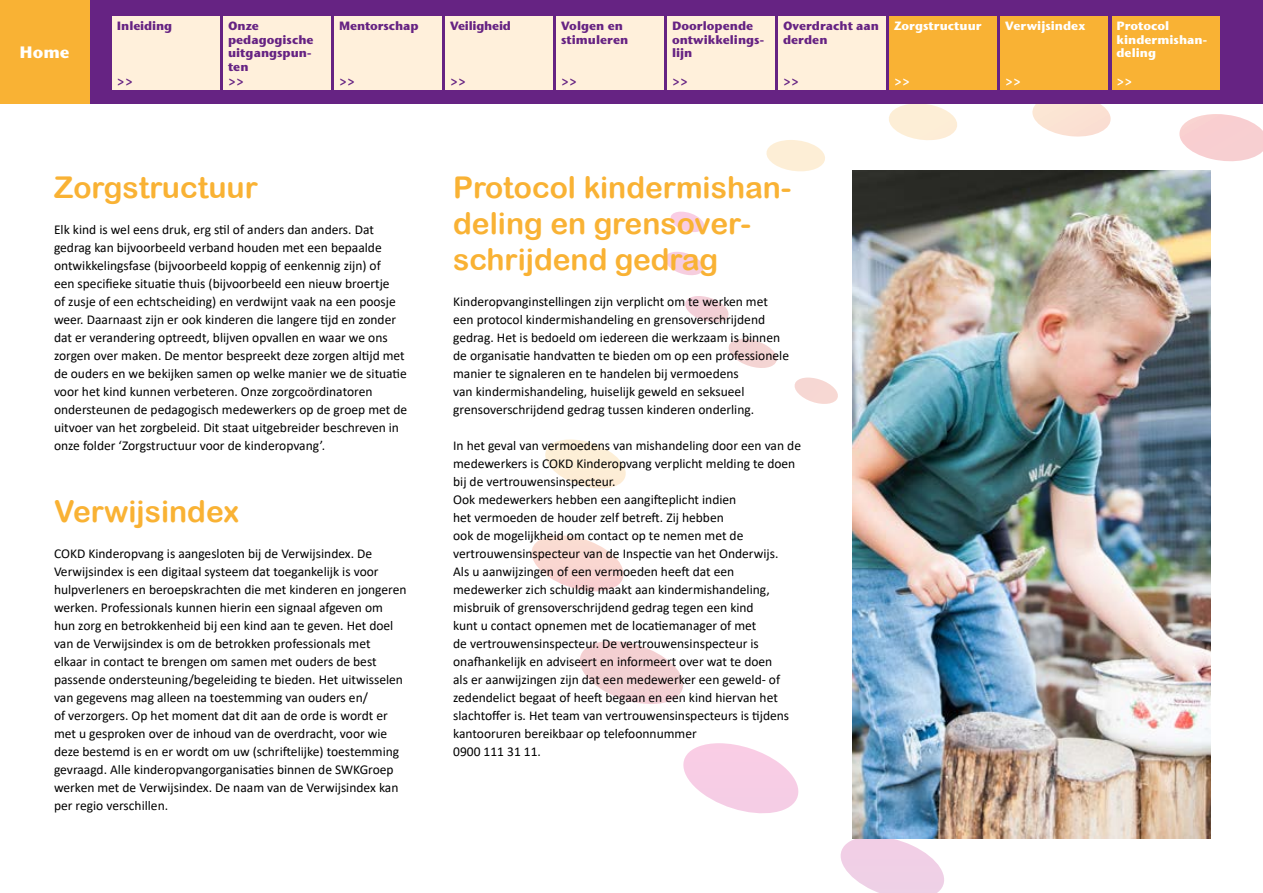
<style>
.page{position:relative;width:1263px;height:893px;background:#fff}
.page>*{position:absolute;margin:0;border:0;box-sizing:border-box;transform-origin:0 0}
.t1{font:30px/36px "Arial Rounded MT Bold";color:#f9b234}
.t2{font:700 16.5px "Stone Sans ITC Std";color:#fff}
.t3{font:13.5px/18px "Calibri";color:#000}
.t4{font:700 12px/13.6px "Stone Sans ITC Std";color:#662383}
.t5{font:700 12px/13.6px "Stone Sans ITC Std";color:#fff}
.t6{font:700 12px "Stone Sans ITC Std";letter-spacing:-.02em;color:#662383}
</style>
<div class="page">
<svg style="left:665px;top:212px;width:98px;height:156px"></svg>
<svg style="left:763px;top:104px;width:500px;height:330px"></svg>
<svg style="left:531px;top:439px;width:680px;height:454px"></svg>
<div style="left:0;top:0;width:1263px;height:104px;background:#662383"></div>
<div style="left:0;top:0;width:89px;height:104px;background:#f9b234"></div>
<img style="left:852px;top:170px;width:358px;height:669px">
<div style="left:113px;top:16px;width:107px;height:74px;background:#fff0db"></div>
<div style="left:224px;top:16px;width:107px;height:74px;background:#fff0db"></div>
<div style="left:557px;top:16px;width:107px;height:74px;background:#fff0db"></div>
<div style="left:446px;top:16px;width:107px;height:74px;background:#fff0db"></div>
<div style="left:335px;top:16px;width:107px;height:74px;background:#fff0db"></div>
<div style="left:668px;top:16px;width:107px;height:74px;background:#fff0db"></div>
<div style="left:779px;top:16px;width:107px;height:74px;background:#fff0db"></div>
<div style="left:890px;top:16px;width:107px;height:74px;background:#f9b234"></div>
<div style="left:1001px;top:16px;width:107px;height:74px;background:#f9b234"></div>
<div style="left:1112px;top:16px;width:107px;height:74px;background:#f9b234"></div>
<p class="t2" style="left:20px;top:41px;width:52px">Home</p>
<p class="t4" style="left:117px;top:19px;width:57px">Inleiding</p>
<p class="t4" style="left:117px;top:73px;width:18px">&gt;&gt;</p>
<p class="t6" style="left:450px;top:18px;width:62px">Veiligheid</p>
<p class="t4" style="left:228px;top:19px;width:87px">Onze pedagogische uitgangspun&shy;ten<br>&gt;&gt;</p>
<p class="t4" style="left:561px;top:19px;width:69px">Volgen en stimuleren</p>
<p class="t4" style="left:339px;top:19px;width:81px">Mentorschap</p>
<p class="t4" style="left:339px;top:73px;width:18px">&gt;&gt;</p>
<p class="t4" style="left:450px;top:73px;width:18px">&gt;&gt;</p>
<p class="t4" style="left:561px;top:73px;width:18px">&gt;&gt;</p>
<p class="t4" style="left:672px;top:19px;width:93px">Doorlopende ontwikkelings&shy;lijn</p>
<p class="t4" style="left:672px;top:73px;width:18px">&gt;&gt;</p>
<p class="t4" style="left:783px;top:19px;width:98px">Overdracht aan derden</p>
<p class="t4" style="left:783px;top:73px;width:18px">&gt;&gt;</p>
<p class="t5" style="left:894px;top:19px;width:89px">Zorgstructuur</p>
<p class="t5" style="left:894px;top:73px;width:18px">&gt;&gt;</p>
<p class="t5" style="left:1005px;top:19px;width:82px">Verwijsindex</p>
<p class="t5" style="left:1005px;top:73px;width:18px">&gt;&gt;</p>
<p class="t5" style="left:1116px;top:19px;width:92px">Protocol kindermishan&shy;deling</p>
<p class="t5" style="left:1116px;top:73px;width:18px">&gt;&gt;</p>
<h1 class="t1" style="left:54px;top:169px;width:205px">Zorgstructuur</h1>
<p class="t3" style="left:54px;top:220px;width:355px">Elk kind is wel eens druk, erg stil of anders dan anders. Dat gedrag kan bijvoorbeeld verband houden met een bepaalde ontwikkelingsfase (bijvoorbeeld koppig of eenkennig zijn) of<br>een specifieke situatie thuis (bijvoorbeeld een nieuw broertje<br>of zusje of een echtscheiding) en verdwijnt vaak na een poosje weer. Daarnaast zijn er ook kinderen die langere tijd en zonder dat er verandering optreedt, blijven opvallen en waar we ons zorgen over maken. De mentor bespreekt deze zorgen altijd met de ouders en we bekijken samen op welke manier we de situatie voor het kind kunnen verbeteren. Onze zorgcoördinatoren ondersteunen de pedagogisch medewerkers op de groep met de uitvoer van het zorgbeleid. Dit staat uitgebreider beschreven in onze folder ‘Zorgstructuur voor de kinderopvang’.</p>
<h1 class="t1" style="left:54px;top:493px;width:187px">Verwijsindex</h1>
<p class="t3" style="left:54px;top:544px;width:354px">COKD Kinderopvang is aangesloten bij de Verwijsindex. De Verwijsindex is een digitaal systeem dat toegankelijk is voor hulpverleners en beroepskrachten die met kinderen en jongeren werken. Professionals kunnen hierin een signaal afgeven om hun zorg en betrokkenheid bij een kind aan te geven. Het doel van de Verwijsindex is om de betrokken professionals met elkaar in contact te brengen om samen met ouders de best passende ondersteuning/begeleiding te bieden. Het uitwisselen van gegevens mag alleen na toestemming van ouders en/<br>of verzorgers. Op het moment dat dit aan de orde is wordt er met u gesproken over de inhoud van de overdracht, voor wie deze bestemd is en er wordt om uw (schriftelijke) toestemming gevraagd. Alle kinderopvangorganisaties binnen de SWKGroep werken met de Verwijsindex. De naam van de Verwijsindex kan per regio verschillen.</p>
<h1 class="t1" style="left:453px;top:169px;width:339px">Protocol kindermishan&shy;deling en grensover&shy;schrijdend gedrag</h1>
<p class="t3" style="left:453px;top:292px;width:337px">Kinderopvanginstellingen zijn verplicht om te werken met een protocol kindermishandeling en grensoverschrijdend gedrag. Het is bedoeld om iedereen die werkzaam is binnen de organisatie handvatten te bieden om op een professionele manier te signaleren en te handelen bij vermoedens<br>van kindermishandeling, huiselijk geweld en seksueel grensoverschrijdend gedrag tussen kinderen onderling.</p>
<p class="t3" style="left:453px;top:436px;width:349px">In het geval van vermoedens van mishandeling door een van de medewerkers is COKD Kinderopvang verplicht melding te doen bij de vertrouwensinspecteur.<br>Ook medewerkers hebben een aangifteplicht indien<br>het vermoeden de houder zelf betreft. Zij hebben<br>ook de mogelijkheid om contact op te nemen met de vertrouwensinspecteur van de Inspectie van het Onderwijs.<br>Als u aanwijzingen of een vermoeden heeft dat een medewerker zich schuldig maakt aan kindermishandeling, misbruik of grensoverschrijdend gedrag tegen een kind<br>kunt u contact opnemen met de locatiemanager of met<br>de vertrouwensinspecteur. De vertrouwensinspecteur is onafhankelijk en adviseert en informeert over wat te doen<br>als er aanwijzingen zijn dat een medewerker een geweld- of zedendelict begaat of heeft begaan en een kind hiervan het slachtoffer is. Het team van vertrouwensinspecteurs is tijdens kantooruren bereikbaar op telefoonnummer<br>0900 111 31 11.</p>
</div>
